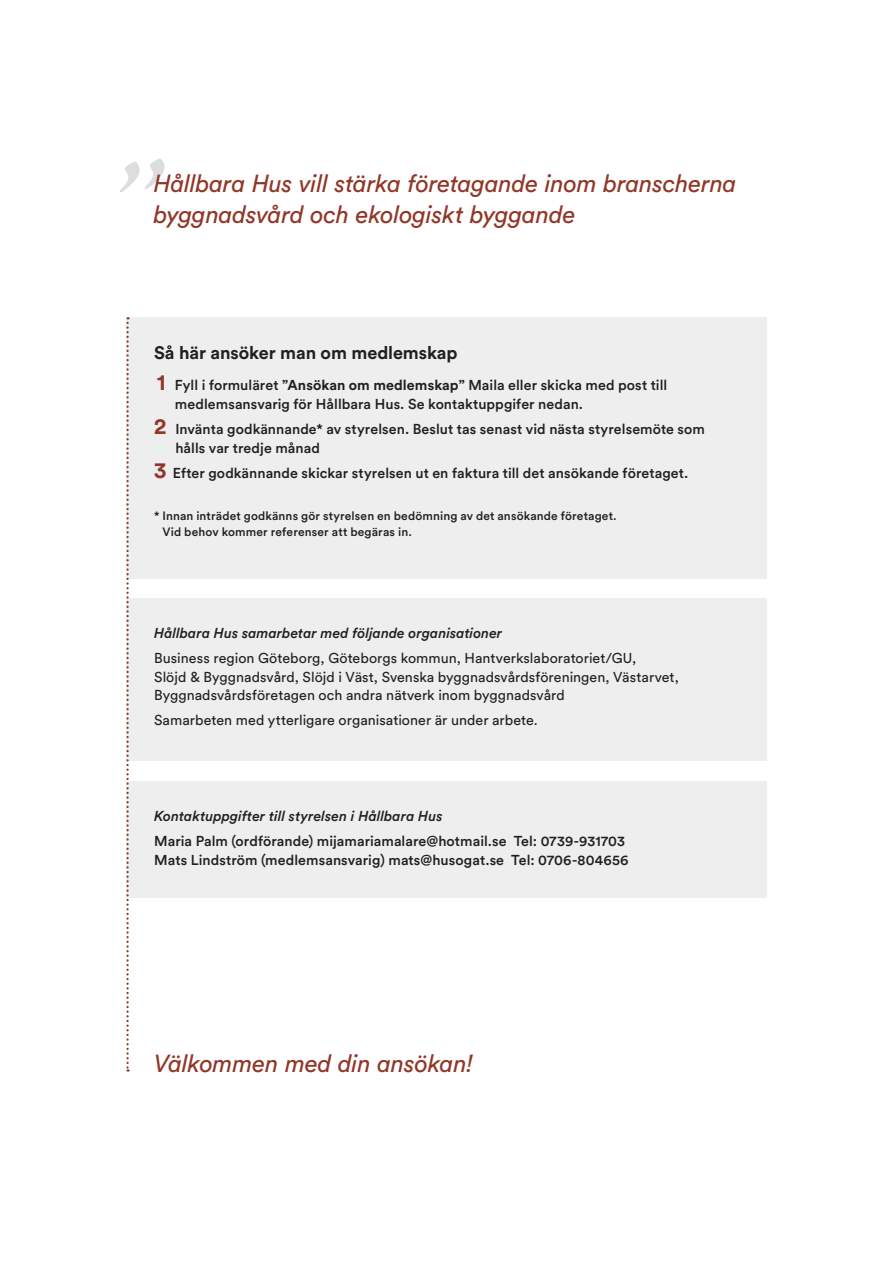
<style>
.page{position:relative;width:893px;height:1263px;background:#fff}
.page>*{position:absolute;margin:0;border:0;box-sizing:border-box;transform-origin:0 0}
.Citat{font:italic 24.45px/31.5px "Circular Std";letter-spacing:-.015em;color:#913728}
.Faktarubrik{font:700 18px "Circular Std";letter-spacing:-.005em;color:#231f20}
.Faktatext{font:500 14.25px/18.8px "Circular Std";letter-spacing:.005em;color:#231f20}
.Faktatext-2{font:14.25px/18.8px "Circular Std";color:#231f20}
.Faktatext-3{font:italic 500 14.25px "Circular Std";color:#231f20}
.t1{font:500 12px/16.5px "Circular Std";letter-spacing:.015em;color:#231f20}
.s1{font-weight:700;font-size:22.5px;color:#913728}
.s2{font-weight:700}
</style>
<div class="page">
<div style="left:126px;top:782px;width:640px;height:116px;background:#eeeeef"></div>
<div style="left:126px;top:598px;width:640px;height:163px;background:#eeeeef"></div>
<div style="left:126px;top:317px;width:640px;height:261px;background:#eeeeef"></div>
<svg style="left:120px;top:159px;width:45px;height:33px"></svg>
<svg style="left:126px;top:317px;width:3px;height:754px"></svg>
<p class="Citat" style="left:154px;top:167px;width:585px">Hållbara Hus vill stärka företagande inom branscherna byggnadsvård och ekologiskt byggande</p>
<p class="Faktarubrik" style="left:154px;top:341px;width:305px">Så här ansöker man om medlemskap</p>
<p class="Faktatext" style="left:175px;top:375px;width:494px;text-indent:-18px"><span class="s1">1</span> Fyll i formuläret <span class="s2">”Ansökan om medlemskap”</span> Maila eller skicka med post till medlemsansvarig för Hållbara Hus. Se kontaktuppgifer nedan.</p>
<p class="Faktatext" style="left:175px;top:419px;width:531px;text-indent:-21px"><span class="s1">2</span> Invänta godkännande* av styrelsen. Beslut tas senast vid nästa styrelsemöte som hålls var tredje månad</p>
<p class="Faktatext" style="left:154px;top:463px;width:536px"><span class="s1">3</span> Efter godkännande skickar styrelsen ut en faktura till det ansökande företaget.</p>
<p class="t1" style="left:162px;top:507px;width:456px;text-indent:-8px">* Innan inträdet godkänns gör styrelsen en bedömning av det ansökande företaget.<br>Vid behov kommer referenser att begäras in.</p>
<p class="Faktatext-3" style="left:154px;top:624px;width:350px">Hållbara Hus samarbetar med följande organisationer</p>
<p class="Faktatext-2" style="left:154px;top:648px;width:526px">Business region Göteborg, Göteborgs kommun, Hantverkslaboratoriet/GU,<br>Slöjd &amp; Byggnadsvård, Slöjd i Väst, Svenska byggnadsvårdsföreningen, Västarvet,<br>Byggnadsvårdsföretagen och andra nätverk inom byggnadsvård</p>
<p class="Faktatext-2" style="left:154px;top:711px;width:385px">Samarbeten med ytterligare organisationer är under arbete.</p>
<p class="Faktatext-3" style="left:154px;top:807px;width:290px">Kontaktuppgifter till styrelsen i Hållbara Hus</p>
<p class="Faktatext" style="left:154px;top:831px;width:476px">Maria Palm (ordförande) mijamariamalare@hotmail.se Tel: 0739-931703<br>Mats Lindström (medlemsansvarig) mats@husogat.se Tel: 0706-804656</p>
<p class="Citat" style="left:154px;top:1047px;width:321px">Välkommen med din ansökan!</p>
</div>
